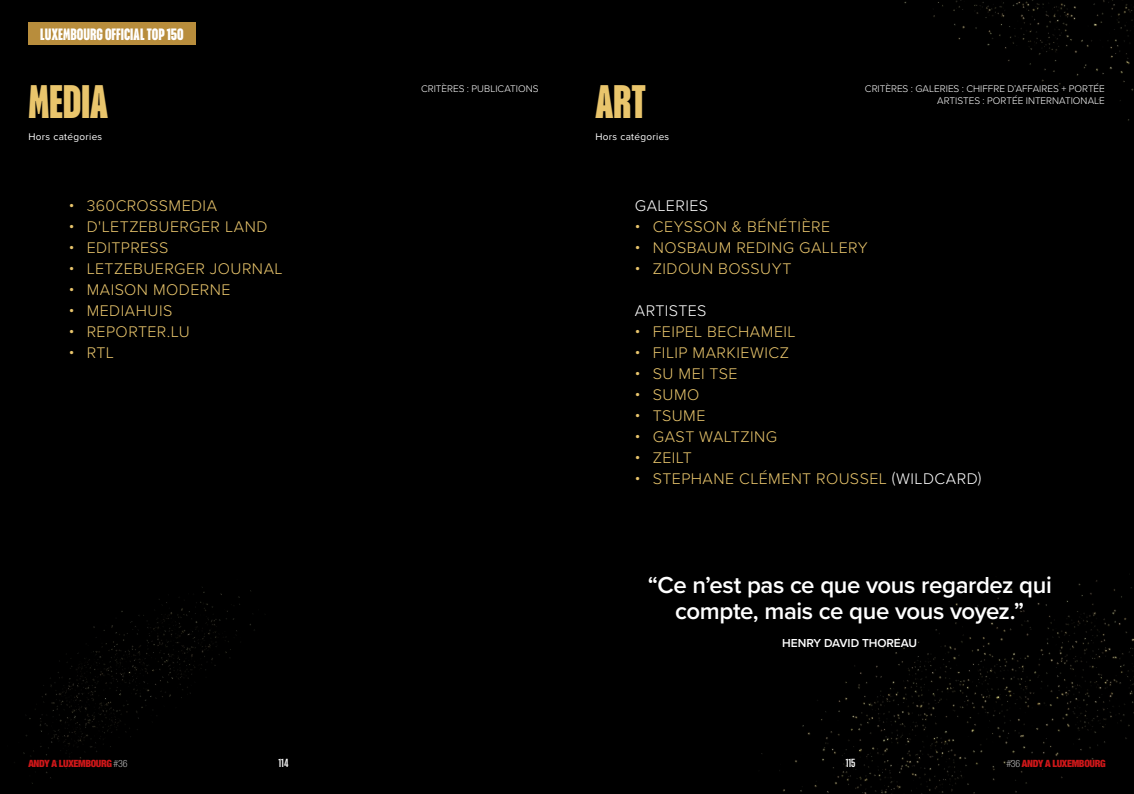
<style>
.page{position:relative;width:1134px;height:794px;background:#000}
.page>*{position:absolute;margin:0;border:0;box-sizing:border-box;transform-origin:0 0}
.t1{font:700 40px "Placard Next";color:#e9c56c}
.t2{font:600 24px/26px "Proxima Nova";letter-spacing:-.015em;color:#fff;text-align:center}
.t3{font:300 16px "Proxima Nova";letter-spacing:.025em;color:#e9c56c}
.t4{font:300 16px "Proxima Nova";letter-spacing:.025em;color:#fff}
.t5{font:700 14px "Placard Next";color:#fff}
.t6{font:600 12px "Proxima Nova";letter-spacing:-.005em;color:#fff}
.t7{font:300 10px/12px "Proxima Nova";color:#fff;text-align:right}
.t8{font:900 condensed 10px "Helvetica Neue LT Std";letter-spacing:-.035em;color:#cd1719}
.t9{font:10px "Proxima Nova";letter-spacing:.035em;color:#fff}
.t10{font:10px "Placard Next";letter-spacing:.015em;color:#fff}
.s1{color:#fff}
.s2{font-weight:300;color:#b3b2b2}
</style>
<div class="page">
<img style="left:904px;top:0;width:230px;height:121px">
<img style="left:14px;top:587px;width:241px;height:197px">
<img style="left:761px;top:580px;width:373px;height:214px">
<div style="left:28px;top:23px;width:168px;height:22px;background:#b88d3c"></div>
<p class="t5" style="left:40px;top:25px;width:145px">LUXEMBOURG OFFICIAL TOP 150</p>
<h1 class="t1" style="left:28px;top:76px;width:81px">MEDIA</h1>
<p class="t9" style="left:28px;top:129px;width:75px">Hors catégories</p>
<p class="t3" style="left:69px;top:194px;width:150px">• 360CROSSMEDIA</p>
<p class="t3" style="left:69px;top:215px;width:200px">• D'LETZEBUERGER LAND</p>
<p class="t3" style="left:69px;top:236px;width:101px">• EDITPRESS</p>
<p class="t3" style="left:69px;top:257px;width:215px">• LETZEBUERGER JOURNAL</p>
<p class="t3" style="left:69px;top:278px;width:163px">• MAISON MODERNE</p>
<p class="t3" style="left:69px;top:299px;width:105px">• MEDIAHUIS</p>
<p class="t3" style="left:69px;top:320px;width:123px">• REPORTER.LU</p>
<p class="t3" style="left:69px;top:341px;width:47px">• RTL</p>
<p class="t7" style="left:421px;top:82px;width:119px">CRITÈRES : PUBLICATIONS</p>
<h1 class="t1" style="left:595px;top:76px;width:52px">ART</h1>
<p class="t9" style="left:595px;top:129px;width:75px">Hors catégories</p>
<p class="t7" style="left:865px;top:82px;width:241px">CRITÈRES : GALERIES : CHIFFRE D’AFFAIRES + PORTÉE<br>ARTISTES : PORTÉE INTERNATIONALE</p>
<p class="t4" style="left:635px;top:194px;width:75px">GALERIES</p>
<p class="t3" style="left:635px;top:215px;width:197px">• CEYSSON &amp; BÉNÉTIÈRE</p>
<p class="t3" style="left:635px;top:236px;width:234px">• NOSBAUM REDING GALLERY</p>
<p class="t3" style="left:635px;top:257px;width:158px">• ZIDOUN BOSSUYT</p>
<p class="t4" style="left:635px;top:299px;width:73px">ARTISTES</p>
<p class="t3" style="left:635px;top:320px;width:162px">• FEIPEL BECHAMEIL</p>
<p class="t3" style="left:635px;top:341px;width:156px">• FILIP MARKIEWICZ</p>
<p class="t3" style="left:635px;top:362px;width:104px">• SU MEI TSE</p>
<p class="t3" style="left:635px;top:383px;width:66px">• SUMO</p>
<p class="t3" style="left:635px;top:404px;width:72px">• TSUME</p>
<p class="t3" style="left:635px;top:425px;width:144px">• GAST WALTZING</p>
<p class="t3" style="left:635px;top:446px;width:59px">• ZEILT</p>
<p class="t3" style="left:635px;top:467px;width:348px">• STEPHANE CLÉMENT ROUSSEL <span class="s1">(WILDCARD)</span></p>
<h2 class="t2" style="left:648px;top:571px;width:406px">“Ce n’est pas ce que vous regardez qui compte, mais ce que vous voyez.”</h2>
<p class="t6" style="left:782px;top:634px;width:137px">HENRY DAVID THOREAU</p>
<p class="t8" style="left:28px;top:757px;width:101px">ANDY A LUXEMBOURG <span class="s2">#36</span></p>
<p class="t10" style="left:278px;top:757px;width:11px">114</p>
<p class="t10" style="left:846px;top:757px;width:11px">115</p>
<p class="t8" style="left:1006px;top:757px;width:101px"><span class="s2">#36</span> ANDY A LUXEMBOURG</p>
</div>
